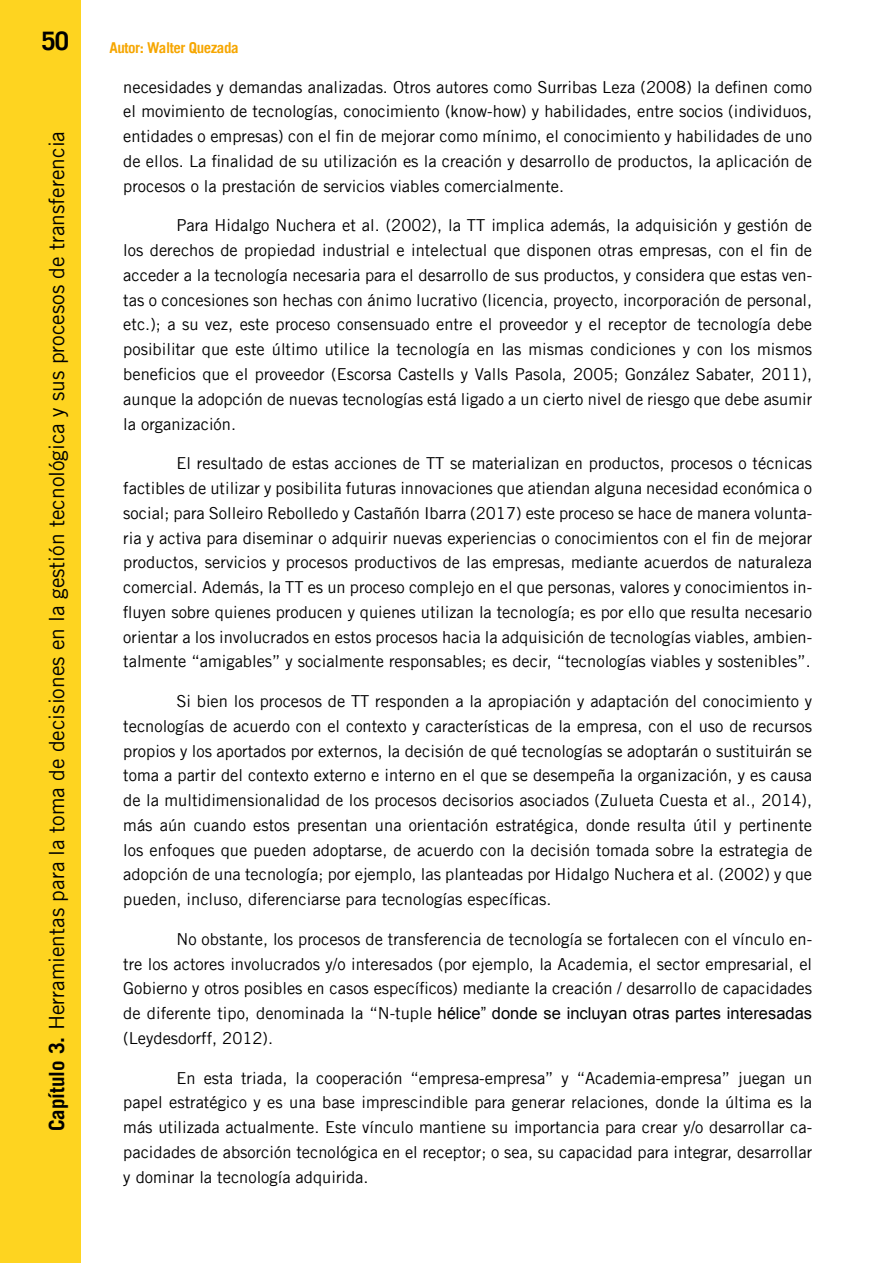
<style>
.page{position:relative;width:893px;height:1263px;background:#fff}
.page>*{position:absolute;margin:0;border:0;box-sizing:border-box;transform-origin:0 0}
.t1{font:700 25.5px "Trade Gothic LT";color:#000}
.t2{font:21px "Trade Gothic LT";color:#000}
.t3{font:16.5px/24.8px "Trade Gothic LT";color:#000;text-align:justify}
.t4{font:16.5px "Arial";color:#000}
.t5{font:700 15px "Trade Gothic LT";letter-spacing:-.03em;color:#f6a600}
.s1{font-weight:700}
.s2{font-family:"Trade Gothic LT"}
</style>
<div class="page">
<div style="left:0;top:0;width:81px;height:1263px;background:#fed420"></div>
<h1 class="t1" style="left:42px;top:26px;width:29px">50</h1>
<p class="t5" style="left:109px;top:38px;width:131px">Autor: Walter Quezada</p>
<p class="t2" style="left:44px;top:1131px;width:1002px;rotate:-90deg"><span class="s1">Capítulo 3.</span> Herramientas para la toma de decisiones en la gestión tecnológica y sus procesos de transferencia</p>
<p class="t3" style="left:123px;top:74px;width:690px">necesidades y demandas analizadas. Otros autores como Surribas Leza (2008) la definen como el movimiento de tecnologías, conocimiento (know-how) y habilidades, entre socios (individuos, entidades o empresas) con el fin de mejorar como mínimo, el conocimiento y habilidades de uno de ellos. La finalidad de su utilización es la creación y desarrollo de productos, la aplicación de procesos o la prestación de servicios viables comercialmente.</p>
<p class="t3" style="left:123px;top:213px;width:690px;text-indent:53px">Para Hidalgo Nuchera et al. (2002), la TT implica además, la adquisición y gestión de los derechos de propiedad industrial e intelectual que disponen otras empresas, con el fin de acceder a la tecnología necesaria para el desarrollo de sus productos, y considera que estas ven&shy;tas o concesiones son hechas con ánimo lucrativo (licencia, proyecto, incorporación de personal, etc.); a su vez, este proceso consensuado entre el proveedor y el receptor de tecnología debe posibilitar que este último utilice la tecnología en las mismas condiciones y con los mismos beneficios que el proveedor (Escorsa Castells y Valls Pasola, 2005; González Sabater, 2011), aunque la adopción de nuevas tecnologías está ligado a un cierto nivel de riesgo que debe asumir la organización.</p>
<p class="t3" style="left:123px;top:451px;width:690px;text-indent:53px">El resultado de estas acciones de TT se materializan en productos, procesos o técnicas factibles de utilizar y posibilita futuras innovaciones que atiendan alguna necesidad económica o social; para Solleiro Rebolledo y Castañón Ibarra (2017) este proceso se hace de manera volunta&shy;ria y activa para diseminar o adquirir nuevas experiencias o conocimientos con el fin de mejorar productos, servicios y procesos productivos de las empresas, mediante acuerdos de naturaleza comercial. Además, la TT es un proceso complejo en el que personas, valores y conocimientos in&shy;fluyen sobre quienes producen y quienes utilizan la tecnología; es por ello que resulta necesario orientar a los involucrados en estos procesos hacia la adquisición de tecnologías viables, ambien&shy;talmente “amigables” y socialmente responsables; es decir, “tecnologías viables y sostenibles”.</p>
<p class="t3" style="left:123px;top:688px;width:690px;text-indent:53px">Si bien los procesos de TT responden a la apropiación y adaptación del conocimiento y tecnologías de acuerdo con el contexto y características de la empresa, con el uso de recursos propios y los aportados por externos, la decisión de qué tecnologías se adoptarán o sustituirán se toma a partir del contexto externo e interno en el que se desempeña la organización, y es causa de la multidimensionalidad de los procesos decisorios asociados (Zulueta Cuesta et al., 2014), más aún cuando estos presentan una orientación estratégica, donde resulta útil y pertinente los enfoques que pueden adoptarse, de acuerdo con la decisión tomada sobre la estrategia de adopción de una tecnología; por ejemplo, las planteadas por Hidalgo Nuchera et al. (2002) y que pueden, incluso, diferenciarse para tecnologías específicas.</p>
<p class="t3" style="left:123px;top:926px;width:690px;text-indent:53px">No obstante, los procesos de transferencia de tecnología se fortalecen con el vínculo en&shy;tre los actores involucrados y/o interesados (por ejemplo, la Academia, el sector empresarial, el Gobierno y otros posibles en casos específicos) mediante la creación / desarrollo de capacidades</p>
<p class="t4" style="left:123px;top:1002px;width:690px"><span class="s2">de diferente tipo, denominada la “N-tuple</span> hélice” donde se incluyan otras partes interesadas</p>
<p class="t3" style="left:123px;top:1025px;width:151px">(Leydesdorff, 2012).</p>
<p class="t3" style="left:123px;top:1065px;width:690px;text-indent:53px">En esta triada, la cooperación “empresa-empresa” y “Academia-empresa” juegan un papel estratégico y es una base imprescindible para generar relaciones, donde la última es la más utilizada actualmente. Este vínculo mantiene su importancia para crear y/o desarrollar ca&shy;pacidades de absorción tecnológica en el receptor; o sea, su capacidad para integrar, desarrollar y dominar la tecnología adquirida.</p>
</div>
